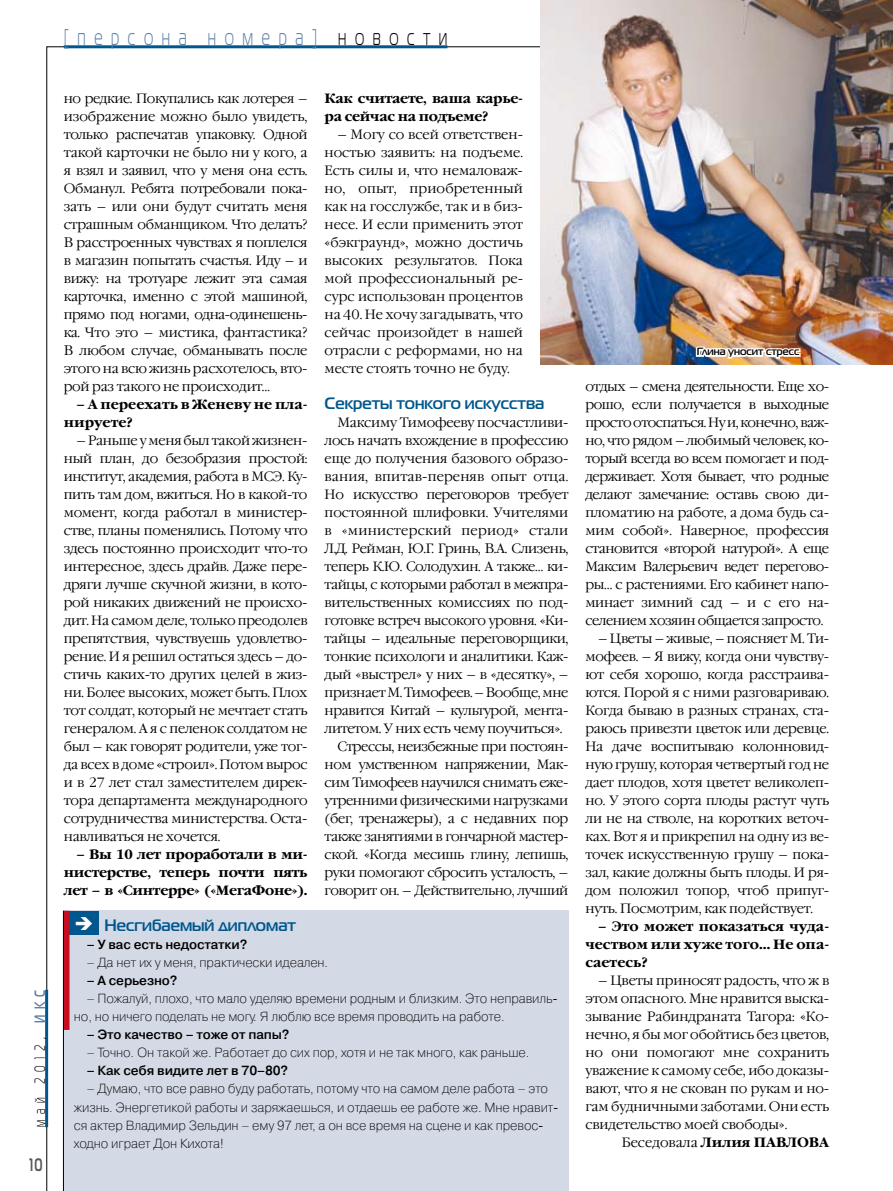
<style>
.page{position:relative;width:893px;height:1191px;background:#fff}
.page>*{position:absolute;margin:0;border:0;box-sizing:border-box;transform-origin:0 0}
.t1{font:22.5px "Magistral C";letter-spacing:.55em;color:#5b80ab;scale:.7 1}
.t2{font:700 18px "Magistral C";color:#58585a;scale:.7 1}
.t3{font:700 16.5px "Magistral C";color:#00578d}
.t4{font:15px "Magistral C";letter-spacing:.55em;color:#000;scale:.7 1}
.t5{font:300 13.5px/18px "Garamond C";letter-spacing:-.025em;color:#000;text-align:justify}
.t6{font:700 13.5px/18px "Garamond C";color:#000;text-align:justify}
.t7{font:700 13.5px/18px "Garamond C";letter-spacing:-.02em;color:#000}
.t8{font:300 13.5px "Garamond C";letter-spacing:.01em;color:#000}
.t9{font:300 13.5px "Garamond C";color:#000}
.t10{font:300 13.5px "Garamond C";letter-spacing:.02em;color:#000}
.t11{font:13.2px/18px "Pragmatica Light C";letter-spacing:-.01em;color:#000}
.t12{font:700 13.2px "Pragmatica Light C";letter-spacing:-.01em;color:#000}
.t13{font:700 10.5px "Magistral C";color:#000}
.s1{color:#000}
.s2{font-weight:700;color:#5b80ab}
.s3{font-weight:300}
</style>
<div class="page">
<div style="left:63px;top:910px;width:505px;height:281px;background:#d4d9e6"></div>
<div style="left:64px;top:910px;width:34px;height:24px;background:#00578d"></div>
<div style="left:64px;top:910px;width:6px;height:120px;background:#c50e1f"></div>
<hr style="left:63px;top:910px;width:1px;height:281px;background:#000">
<img style="left:540px;top:0;width:353px;height:365px">
<svg style="left:693px;top:345px;width:109px;height:17px"></svg>
<hr style="left:45px;top:989px;width:3px;height:138px;background:#00578d">
<hr style="left:64px;top:45px;width:383px;height:3px;background:#00578d">
<h1 class="t1" style="left:64px;top:26px;width:550px">[персона номера] <span class="s1">новости</span></h1>
<p class="t4" style="left:32px;top:1127px;width:198px;rotate:-90deg">май 2012, <span class="s2">ИКС</span></p>
<h2 class="t2" style="left:30px;top:1154px;width:20px">10</h2>
<p class="t5" style="left:64px;top:90px;width:245px">но редкие. Покупались как лотерея – изображение можно было увидеть, только распечатав упаковку. Одной такой карточки не было ни у кого, а я взял и заявил, что у меня она есть.<br>Обманул. Ребята потребовали пока&shy;зать – или они будут считать меня страшным обманщиком. Что делать?<br>В расстроенных чувствах я поплелся в магазин попытать счастья. Иду – и вижу: на тротуаре лежит эта самая карточка, именно с этой машиной, прямо под ногами, одна-одинешень&shy;ка. Что это – мистика, фантастика?<br>В любом случае, обманывать после этого на всю жизнь расхотелось, вто&shy;рой раз такого не происходит…</p>
<p class="t6" style="left:64px;top:396px;width:245px;text-indent:13px">– А переехать в Женеву не пла&shy;нируете?</p>
<p class="t5" style="left:64px;top:432px;width:245px;text-indent:13px">– Раньше у меня был такой жизнен&shy;ный план, до безобразия простой: институт, академия, работа в МСЭ. Ку&shy;пить там дом, вжиться. Но в какой-то момент, когда работал в министер&shy;стве, планы поменялись. Потому что здесь постоянно происходит что-то интересное, здесь драйв. Даже пере&shy;дряги лучше скучной жизни, в кото&shy;рой никаких движений не происхо&shy;дит. На самом деле, только преодолев препятствия, чувствуешь удовлетво&shy;рение. И я решил остаться здесь – до&shy;стичь каких-то других целей в жиз&shy;ни. Более высоких, может быть. Плох тот солдат, который не мечтает стать генералом. А я с пеленок солдатом не был – как говорят родители, уже тог&shy;да всех в доме «строил». Потом вырос и в 27 лет стал заместителем дирек&shy;тора департамента международного сотрудничества министерства. Оста&shy;навливаться не хочется.</p>
<p class="t6" style="left:64px;top:846px;width:245px;text-indent:13px">– Вы 10 лет проработали в ми&shy;нистерстве, теперь почти пять лет – в «Синтерре» («МегаФоне»).</p>
<p class="t7" style="left:325px;top:90px;width:200px">Как считаете, ваша карье&shy;ра сейчас на подъеме?</p>
<p class="t5" style="left:325px;top:126px;width:200px;text-indent:13px">– Могу со всей ответствен&shy;ностью заявить: на подъеме.<br>Есть силы и, что немаловаж&shy;но, опыт, приобретенный как на госслужбе, так и в биз&shy;несе. И если применить этот «бэкграунд», можно достичь высоких результатов. Пока мой профессиональный ре&shy;сурс использован процентов на 40. Не хочу загадывать, что сейчас произойдет в нашей отрасли с реформами, но на месте стоять точно не буду.</p>
<p class="t3" style="left:325px;top:393px;width:221px">Секреты тонкого искусства</p>
<p class="t5" style="left:337px;top:414px;width:233px">Максиму Тимофееву посчастливи-</p>
<p class="t5" style="left:325px;top:432px;width:245px">лось начать вхождение в профессию</p>
<p class="t5" style="left:325px;top:450px;width:245px">еще до получения базового образо-</p>
<p class="t8" style="left:325px;top:469px;width:245px">вания, впитав-переняв опыт отца.</p>
<p class="t5" style="left:325px;top:486px;width:245px">Но искусство переговоров требует</p>
<p class="t9" style="left:325px;top:505px;width:245px">постоянной шлифовки. Учителями</p>
<p class="t10" style="left:325px;top:523px;width:245px">в «министерский период» стали</p>
<p class="t5" style="left:325px;top:540px;width:245px">Л.Д. Рейман, Ю.Г. Гринь, В.А. Слизень,</p>
<p class="t5" style="left:325px;top:558px;width:245px">теперь К.Ю. Солодухин. А также… ки-</p>
<p class="t5" style="left:325px;top:576px;width:245px">тайцы, с которыми работал в межпра-</p>
<p class="t5" style="left:325px;top:594px;width:245px">вительственных комиссиях по под-</p>
<p class="t5" style="left:325px;top:612px;width:245px">готовке встреч высокого уровня. «Ки-</p>
<p class="t5" style="left:325px;top:630px;width:245px">тайцы – идеальные переговорщики,</p>
<p class="t5" style="left:325px;top:648px;width:245px">тонкие психологи и аналитики. Каж-</p>
<p class="t5" style="left:325px;top:666px;width:245px">дый «выстрел» у них – в «десятку», –</p>
<p class="t5" style="left:325px;top:684px;width:245px">признает М. Тимофеев. – Вообще, мне</p>
<p class="t5" style="left:325px;top:702px;width:245px">нравится Китай – культурой, мента-</p>
<p class="t5" style="left:325px;top:720px;width:239px">литетом. У них есть чему поучиться».</p>
<p class="t5" style="left:337px;top:738px;width:233px">Стрессы, неизбежные при постоян-</p>
<p class="t5" style="left:325px;top:756px;width:245px">ном умственном напряжении, Мак-</p>
<p class="t5" style="left:325px;top:774px;width:245px">сим Тимофеев научился снимать еже-</p>
<p class="t5" style="left:325px;top:792px;width:245px">утренними физическими нагрузками</p>
<p class="t5" style="left:325px;top:810px;width:245px">(бег, тренажеры), а с недавних пор</p>
<p class="t5" style="left:325px;top:828px;width:245px">также занятиями в гончарной мастер-</p>
<p class="t5" style="left:325px;top:846px;width:245px">ской. «Когда месишь глину, лепишь,</p>
<p class="t5" style="left:325px;top:864px;width:245px">руки помогают сбросить усталость, –</p>
<p class="t5" style="left:325px;top:882px;width:245px">говорит он. – Действительно, лучший</p>
<p class="t3" style="left:104px;top:915px;width:193px">Несгибаемый дипломат</p>
<p class="t12" style="left:87px;top:937px;width:162px">– У вас есть недостатки?</p>
<p class="t11" style="left:87px;top:954px;width:243px">– Да нет их у меня, практически идеален.</p>
<p class="t12" style="left:87px;top:973px;width:92px">– А серьезно?</p>
<p class="t11" style="left:74px;top:990px;width:485px;text-indent:13px">– Пожалуй, плохо, что мало уделяю времени родным и близким. Это неправиль&shy;но, но ничего поделать не могу. Я люблю все время проводить на работе.</p>
<p class="t12" style="left:87px;top:1027px;width:204px">– Это качество – тоже от папы?</p>
<p class="t11" style="left:87px;top:1044px;width:444px">– Точно. Он такой же. Работает до сих пор, хотя и не так много, как раньше.</p>
<p class="t12" style="left:87px;top:1063px;width:203px">– Как себя видите лет в 70–80?</p>
<p class="t11" style="left:74px;top:1080px;width:486px;text-indent:13px">– Думаю, что все равно буду работать, потому что на самом деле работа – это жизнь. Энергетикой работы и заряжаешься, и отдаешь ее работе же. Мне нравит&shy;ся актер Владимир Зельдин – ему 97 лет, а он все время на сцене и как превос&shy;ходно играет Дон Кихота!</p>
<p class="t13" style="left:697px;top:345px;width:104px">Глина уносит стресс</p>
<p class="t5" style="left:585px;top:378px;width:245px">отдых – смена деятельности. Еще хо&shy;рошо, если получается в выходные просто отоспаться. Ну и, конечно, важ&shy;но, что рядом – любимый человек, ко&shy;торый всегда во всем помогает и под&shy;держивает. Хотя бывает, что родные делают замечание: оставь свою ди&shy;пломатию на работе, а дома будь са&shy;мим собой». Наверное, профессия становится «второй натурой». А еще Максим Валерьевич ведет перегово&shy;ры… с растениями. Его кабинет напо&shy;минает зимний сад – и с его на&shy;селением хозяин общается запросто.</p>
<p class="t5" style="left:585px;top:630px;width:245px;text-indent:13px">– Цветы – живые, – поясняет М. Ти&shy;мофеев. – Я вижу, когда они чувству&shy;ют себя хорошо, когда расстраива&shy;ются. Порой я с ними разговариваю.<br>Когда бываю в разных странах, ста&shy;раюсь привезти цветок или деревце.<br>На даче воспитываю колонновид&shy;ную грушу, которая четвертый год не дает плодов, хотя цветет великолеп&shy;но. У этого сорта плоды растут чуть ли не на стволе, на коротких веточ&shy;ках. Вот я и прикрепил на одну из ве&shy;точек искусственную грушу – пока&shy;зал, какие должны быть плоды. И ря&shy;дом положил топор, чтоб припуг&shy;нуть. Посмотрим, как подействует.</p>
<p class="t6" style="left:585px;top:918px;width:245px;text-indent:13px">– Это может показаться чуда&shy;чеством или хуже того… Не опа&shy;саетесь?</p>
<p class="t5" style="left:585px;top:972px;width:245px;text-indent:13px">– Цветы приносят радость, что ж в этом опасного. Мне нравится выска&shy;зывание Рабиндраната Тагора: «Ко&shy;нечно, я бы мог обойтись без цветов, но они помогают мне сохранить уважение к самому себе, ибо доказы&shy;вают, что я не скован по рукам и но&shy;гам будничными заботами. Они есть свидетельство моей свободы».</p>
<p class="t6" style="left:622px;top:1133px;width:209px"><span class="s3">Беседовала</span> Лилия ПАВЛОВА</p>
</div>
